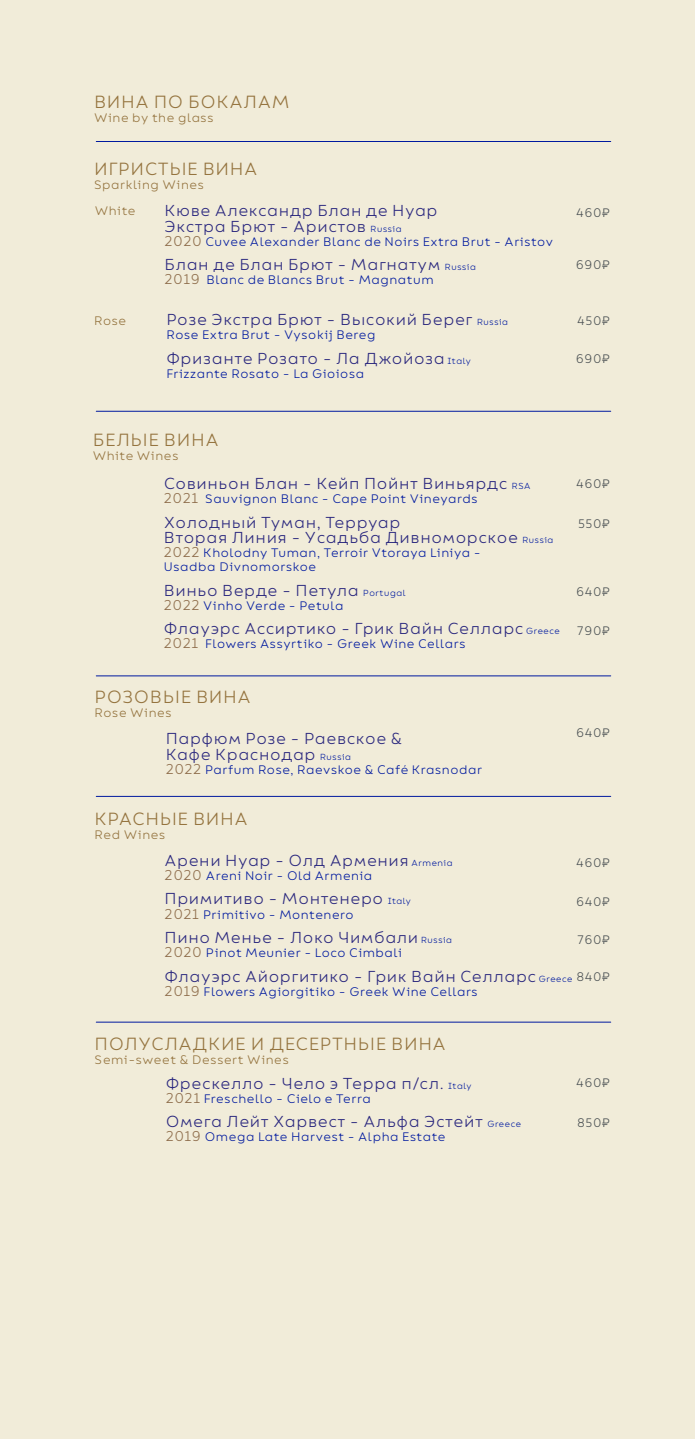
<style>
.page{position:relative;width:695px;height:1439px;background:#fff}
.page>*{position:absolute;margin:0;border:0;box-sizing:border-box;transform-origin:0 0}
.t1{font:17.5px "Bion";letter-spacing:-.005em;color:#95743f}
.t2{font:15.75px/15.8px "Bion";letter-spacing:-.005em;color:#2a277e}
.t3{font:12.25px/14px "Bion";letter-spacing:-.005em;color:#00199f}
.t4{font:12.25px "Bion";letter-spacing:-.005em;color:#94733e}
.t5{font:12.25px "Bion";letter-spacing:-.005em;color:#4a5053}
.s1{font-size:8.75px;color:#00199f}
.s2{font-size:14px;color:#8e6d4b}
.s3{font-family:"Steppe"}
</style>
<div class="page">
<div style="left:0;top:0;width:694px;height:1439px;background:#f1ecd9"></div>
<hr style="left:96px;top:411px;width:514px;height:1px;background:#00199f">
<hr style="left:96px;top:141px;width:514px;height:1px;background:#00199f">
<hr style="left:96px;top:675px;width:514px;height:1px;background:#00199f">
<hr style="left:96px;top:1021px;width:514px;height:1px;background:#00199f">
<hr style="left:96px;top:796px;width:514px;height:1px;background:#00199f">
<p class="t1" style="left:94px;top:92px;width:198px">ВИНА ПО БОКАЛАМ</p>
<p class="t4" style="left:94px;top:110px;width:121px">Wine by the glass</p>
<p class="t1" style="left:94px;top:159px;width:166px">ИГРИСТЫЕ ВИНА</p>
<p class="t4" style="left:94px;top:178px;width:112px">Sparkling Wines</p>
<p class="t2" style="left:164px;top:203px;width:275px">Кюве Александр Блан де Нуар<br>Экстра Брют - Аристов <span class="s1">Russia</span></p>
<p class="t3" style="left:164px;top:235px;width:390px"><span class="s2">2020</span> Cuvee Alexander Blanc de Noirs Extra Brut - Aristov</p>
<p class="t2" style="left:164px;top:257px;width:313px">Блан де Блан Брют - Магнатум <span class="s1">Russia</span></p>
<p class="t3" style="left:164px;top:273px;width:271px"><span class="s2">2019</span> Blanc de Blancs Brut - Magnatum</p>
<p class="t4" style="left:94px;top:204px;width:43px">White</p>
<p class="t5" style="left:575px;top:206px;width:36px">460<span class="s3">₽</span></p>
<p class="t5" style="left:575px;top:258px;width:36px">690<span class="s3">₽</span></p>
<p class="t2" style="left:166px;top:312px;width:344px">Розе Экстра Брют - Высокий Берег <span class="s1">Russia</span></p>
<p class="t3" style="left:166px;top:328px;width:211px">Rose Extra Brut - Vysokij Bereg</p>
<p class="t2" style="left:166px;top:351px;width:306px">Фризанте Розато - Ла Джойоза <span class="s1">Italy</span></p>
<p class="t3" style="left:166px;top:367px;width:200px">Frizzante Rosato - La Gioiosa</p>
<p class="t4" style="left:94px;top:314px;width:34px">Rose</p>
<p class="t5" style="left:577px;top:314px;width:35px">450<span class="s3">₽</span></p>
<p class="t5" style="left:575px;top:352px;width:36px">690<span class="s3">₽</span></p>
<p class="t1" style="left:92px;top:430px;width:128px">БЕЛЫЕ ВИНА</p>
<p class="t4" style="left:92px;top:449px;width:88px">White Wines</p>
<p class="t2" style="left:164px;top:476px;width:369px">Совиньон Блан - Кейп Пойнт Виньярдс <span class="s1">RSA</span></p>
<p class="t3" style="left:164px;top:492px;width:316px"><span class="s2">2021</span> Sauvignon Blanc - Cape Point Vineyards</p>
<p class="t2" style="left:164px;top:515px;width:391px">Холодный Туман, Терруар<br>Вторая Линия - Усадьба Дивноморское <span class="s1">Russia</span></p>
<p class="t3" style="left:164px;top:546px;width:319px"><span class="s2">2022</span> Kholodny Tuman, Terroir Vtoraya Liniya -<br>Usadba Divnomorskoe</p>
<p class="t2" style="left:164px;top:583px;width:244px">Виньо Верде - Петула <span class="s1">Portugal</span></p>
<p class="t3" style="left:164px;top:599px;width:182px"><span class="s2">2022</span> Vinho Verde - Petula</p>
<p class="t2" style="left:164px;top:621px;width:398px">Флауэрс Ассиртико - Грик Вайн Селларс <span class="s1">Greece</span></p>
<p class="t3" style="left:164px;top:637px;width:303px"><span class="s2">2021</span> Flowers Assyrtiko - Greek Wine Cellars</p>
<p class="t1" style="left:94px;top:687px;width:158px">РОЗОВЫЕ ВИНА</p>
<p class="t4" style="left:94px;top:706px;width:79px">Rose Wines</p>
<p class="t2" style="left:165px;top:731px;width:239px">Парфюм Розе - Раевское &amp;<br>Кафе Краснодар <span class="s1">Russia</span></p>
<p class="t3" style="left:165px;top:763px;width:318px"><span class="s2">2022</span> Parfum Rose, Raevskoe &amp; Café Krasnodar</p>
<p class="t1" style="left:94px;top:809px;width:155px">КРАСНЫЕ ВИНА</p>
<p class="t4" style="left:94px;top:828px;width:73px">Red Wines</p>
<p class="t5" style="left:575px;top:477px;width:36px">460<span class="s3">₽</span></p>
<p class="t5" style="left:577px;top:517px;width:34px">550<span class="s3">₽</span></p>
<p class="t5" style="left:575px;top:585px;width:36px">640<span class="s3">₽</span></p>
<p class="t5" style="left:577px;top:624px;width:35px">790<span class="s3">₽</span></p>
<p class="t5" style="left:575px;top:726px;width:36px">640<span class="s3">₽</span></p>
<p class="t2" style="left:164px;top:853px;width:290px">Арени Нуар - Олд Армения <span class="s1">Armenia</span></p>
<p class="t3" style="left:164px;top:869px;width:210px"><span class="s2">2020</span> Areni Noir - Old Armenia</p>
<p class="t2" style="left:164px;top:891px;width:248px">Примитиво - Монтенеро <span class="s1">Italy</span></p>
<p class="t3" style="left:164px;top:907px;width:191px"><span class="s2">2021</span> Primitivo - Montenero</p>
<p class="t2" style="left:164px;top:930px;width:289px">Пино Менье - Локо Чимбали <span class="s1">Russia</span></p>
<p class="t3" style="left:164px;top:946px;width:239px"><span class="s2">2020</span> Pinot Meunier - Loco Cimbali</p>
<p class="t2" style="left:164px;top:968px;width:410px">Флауэрс Айоргитико - Грик Вайн Селларс <span class="s1">Greece</span></p>
<p class="t3" style="left:164px;top:984px;width:315px"><span class="s2">2019</span> Flowers Agiorgitiko - Greek Wine Cellars</p>
<p class="t5" style="left:575px;top:856px;width:36px">460<span class="s3">₽</span></p>
<p class="t5" style="left:575px;top:894px;width:36px">640<span class="s3">₽</span></p>
<p class="t5" style="left:577px;top:933px;width:34px">760<span class="s3">₽</span></p>
<p class="t5" style="left:576px;top:970px;width:36px">840<span class="s3">₽</span></p>
<p class="t1" style="left:94px;top:1034px;width:353px">ПОЛУСЛАДКИЕ И ДЕСЕРТНЫЕ ВИНА</p>
<p class="t4" style="left:94px;top:1052px;width:196px">Semi-sweet &amp; Dessert Wines</p>
<p class="t2" style="left:165px;top:1075px;width:308px">Фрескелло - Чело э Терра п/сл. <span class="s1">Italy</span></p>
<p class="t3" style="left:165px;top:1091px;width:207px"><span class="s2">2021</span> Freschello - Cielo e Terra</p>
<p class="t2" style="left:165px;top:1114px;width:357px">Омега Лейт Харвест - Альфа Эстейт <span class="s1">Greece</span></p>
<p class="t3" style="left:165px;top:1130px;width:282px"><span class="s2">2019</span> Omega Late Harvest - Alpha Estate</p>
<p class="t5" style="left:575px;top:1075px;width:36px">460<span class="s3">₽</span></p>
<p class="t5" style="left:576px;top:1116px;width:35px">850<span class="s3">₽</span></p>
</div>
